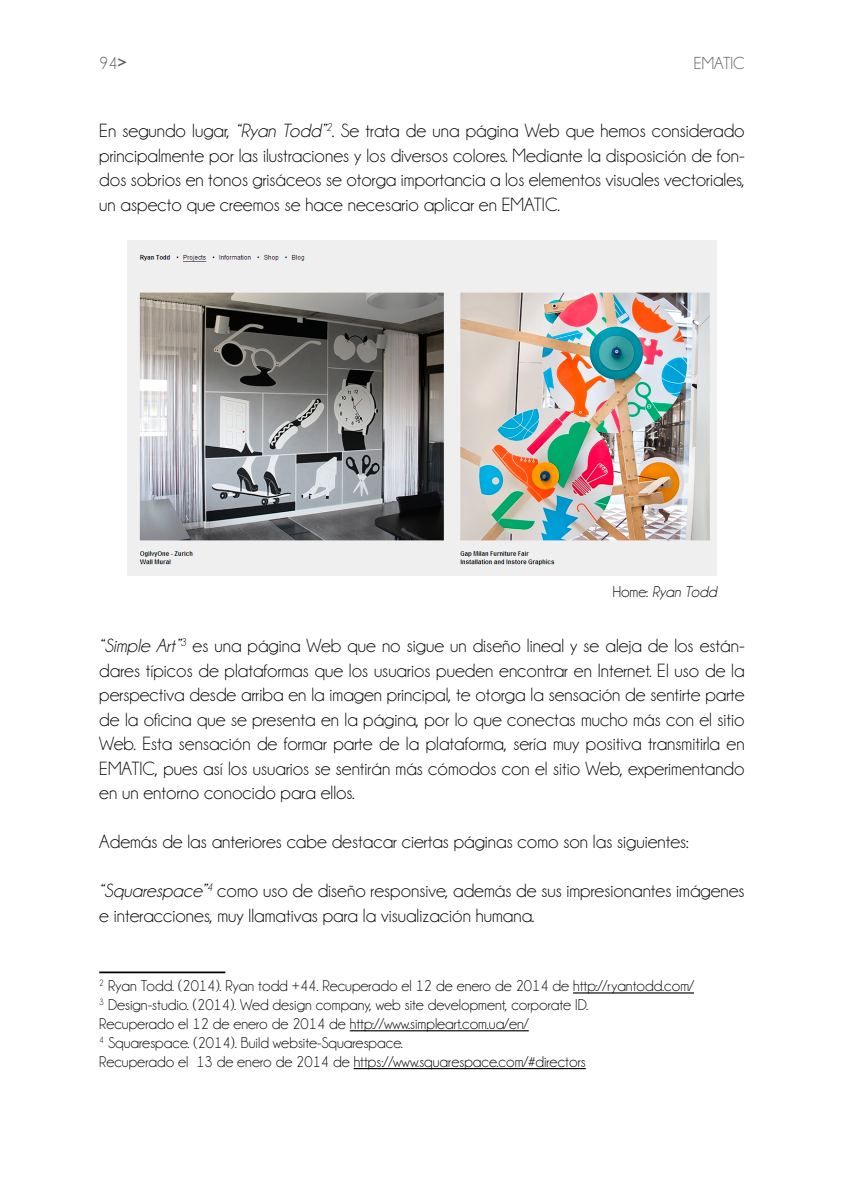
<style>
.page{position:relative;width:844px;height:1191px;background:#fff}
.page>*{position:absolute;margin:0;border:0;box-sizing:border-box;transform-origin:0 0}
.t1{font:19.25px/24.5px "Champagne&Limousines";color:#000;text-align:justify}
.t2{font:17.5px "Champagne&Limousines";color:#57585a}
.t3{font:15.75px/18.9px "Champagne&Limousines";color:#000}
.t4{font:italic 15.75px "Champagne&Limousines";color:#000}
.s1{font-weight:700}
.s2{font-style:italic}
.s3{font-style:normal}
</style>
<div class="page">
<hr style="left:99px;top:971px;width:126px;height:2px;background:#000">
<hr style="left:573px;top:992px;width:120px;height:1px;background:#000">
<hr style="left:350px;top:1030px;width:178px;height:1px;background:#000">
<hr style="left:353px;top:1068px;width:232px;height:1px;background:#000">
<img style="left:127px;top:241px;width:589px;height:334px">
<p class="t2" style="left:99px;top:55px;width:30px">94<span class="s1">&gt;</span></p>
<p class="t2" style="left:693px;top:54px;width:52px">EMATIC</p>
<p class="t1" style="left:99px;top:119px;width:646px">En segundo lugar, <span class="s2">“Ryan Todd”</span><sup>2</sup>. Se trata de una página Web que hemos considerado principalmente por las ilustraciones y los diversos colores. Mediante la disposición de fon&shy;dos sobrios en tonos grisáceos se otorga importancia a los elementos visuales vectoriales, un aspecto que creemos se hace necesario aplicar en EMATIC.</p>
<p class="t4" style="left:612px;top:584px;width:105px"><span class="s3">Home:</span> Ryan Todd</p>
<p class="t1" style="left:99px;top:633px;width:646px"><span class="s2">“Simple Art”</span><sup>3</sup> es una página Web que no sigue un diseño lineal y se aleja de los están&shy;dares típicos de plataformas que los usuarios pueden encontrar en Internet. El uso de la perspectiva desde arriba en la imagen principal, te otorga la sensación de sentirte parte de la oficina que se presenta en la página, por lo que conectas mucho más con el sitio Web. Esta sensación de formar parte de la plataforma, sería muy positiva transmitirla en EMATIC, pues así los usuarios se sentirán más cómodos con el sitio Web, experimentando en un entorno conocido para ellos.</p>
<p class="t1" style="left:99px;top:829px;width:591px">Además de las anteriores cabe destacar ciertas páginas como son las siguientes:</p>
<p class="t1" style="left:99px;top:878px;width:646px"><span class="s2">“Squarespace”</span><sup>4</sup> como uso de diseño responsive, además de sus impresionantes imágenes e interacciones, muy llamativas para la visualización humana.</p>
<p class="t3" style="left:99px;top:976px;width:596px"><sup>2</sup> Ryan Todd. (2014). Ryan todd +44. Recuperado el 12 de enero de 2014 de http://ryantodd.com/ <sup>3</sup> Design-studio. (2014). Wed design company, web site development, corporate ID.<br>Recuperado el 12 de enero de 2014 de http://www.simpleart.com.ua/en/<br><sup>4</sup> Squarespace. (2014). Build website-Squarespace.<br>Recuperado el 13 de enero de 2014 de https://www.squarespace.com/#directors</p>
</div>
